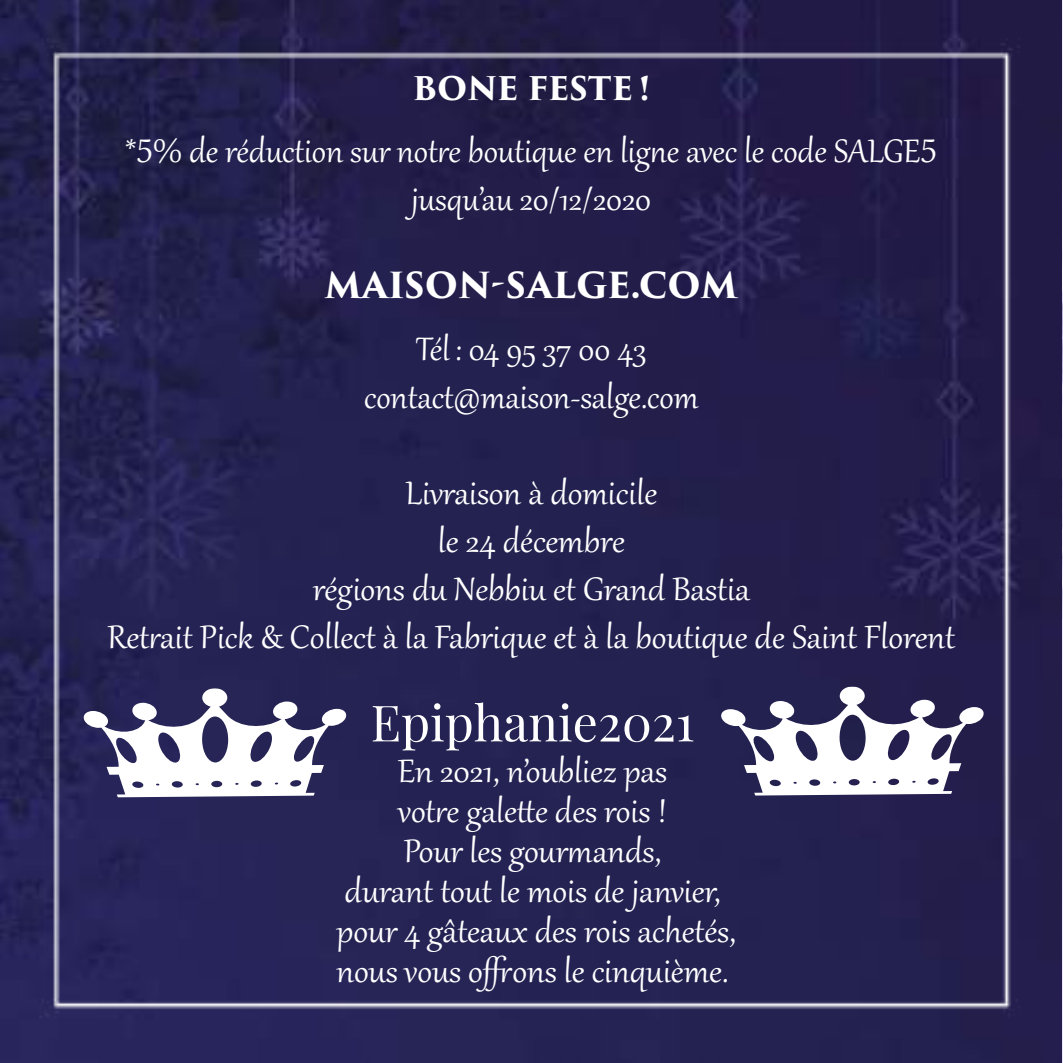
<style>
.page{position:relative;width:1063px;height:1063px;background:#fff}
.page>*{position:absolute;margin:0;border:0;box-sizing:border-box;transform-origin:0 0}
.t1{font:50px "Playfair Display";color:#fff}
.t2{font:40px/48px "Gabriola";color:#fff;text-align:center}
.t3{font:700 35px "Trajan Pro 3";color:#fff}
.t4{font:700 31.75px "Trajan Pro 3";color:#fff}
</style>
<div class="page">
<img style="left:0;top:0;width:1062px;height:1061px">
<svg style="left:82px;top:688px;width:265px;height:110px"></svg>
<svg style="left:720px;top:686px;width:265px;height:110px"></svg>
<p class="t4" style="left:412px;top:65px;width:239px">BONE FESTE !</p>
<p class="t2" style="left:126px;top:125px;width:813px">*5% de réduction sur notre boutique en ligne avec le code salge5 jusqu’au 20/12/2020</p>
<p class="t3" style="left:325px;top:259px;width:415px">MAISON-SALGE.COM</p>
<p class="t2" style="left:364px;top:322px;width:336px">tél : 04 95 37 00 43 contact@maison-salge.com</p>
<p class="t2" style="left:108px;top:466px;width:849px">livraison à domicile<br>le 24 décembre<br>régions du nebbiu et grand bastia<br>retrait pick &amp; collect à la fabrique et à la boutique de saint florent</p>
<p class="t1" style="left:371px;top:684px;width:325px">Epiphanie2021</p>
<p class="t2" style="left:336px;top:748px;width:401px;line-height:40px">en 2021, n’oubliez pas<br>votre galette des rois !<br>pour les gourmands,<br>durant tout le mois de janvier, pour 4 gâteaux des rois achetés, nous vous offrons le cinquième.</p>
</div>
